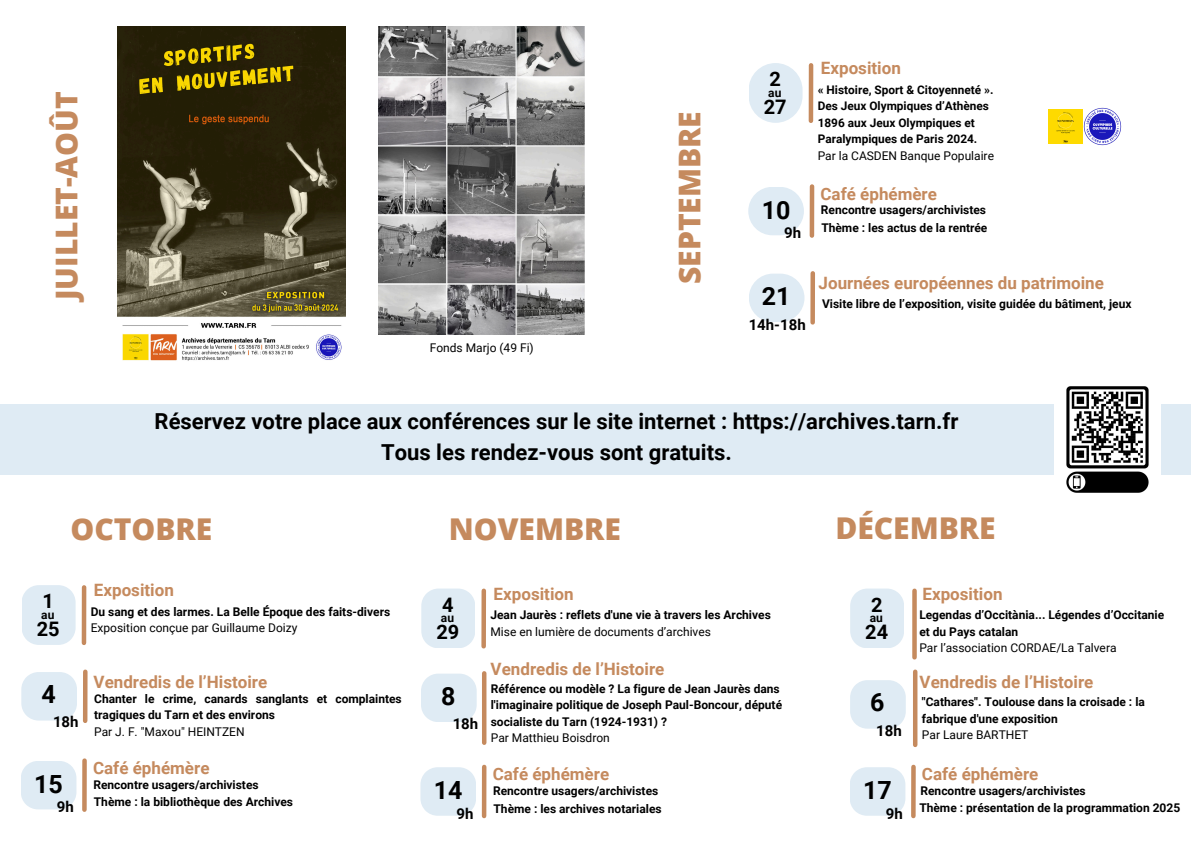
<style>
.page{position:relative;width:1191px;height:843px;background:#fff}
.page>*{position:absolute;margin:0;border:0;box-sizing:border-box;transform-origin:0 0}
.t1{font:800 30px "Open Sans";color:#c58a5e}
.t2{font:700 25px "Roboto";color:#000}
.t3{font:700 22px/30.8px "Roboto";color:#000;text-align:center}
.t4{font:700 20px/27.8px "Roboto";color:#000}
.t5{font:700 17px "Roboto";color:#c58a5e}
.t6{font:700 15px "Roboto";color:#000}
.t7{font:700 12px/16.5px "Roboto";color:#000}
.t8{font:12px "Roboto";color:#000}
.t9{font:700 11.8px/16.5px "Roboto";color:#000}
</style>
<div class="page">
<div style="left:0;top:404px;width:1190px;height:70px;background:#dfebf4"></div>
<svg style="left:21px;top:761px;width:55px;height:48px;background:#e1ecf4"></svg>
<div style="left:82px;top:760px;width:5px;height:49px;background:#c58a5e"></div>
<svg style="left:21px;top:672px;width:56px;height:48px;background:#e2ecf5"></svg>
<hr style="left:83px;top:671px;width:4px;height:49px;background:#c58a5e">
<svg style="left:22px;top:585px;width:54px;height:59px;background:#e1ecf4"></svg>
<hr style="left:82px;top:587px;width:4px;height:55px;background:#c58a5e">
<svg style="left:420px;top:767px;width:56px;height:48px;background:#e2ecf5"></svg>
<hr style="left:482px;top:766px;width:4px;height:49px;background:#c58a5e">
<svg style="left:421px;top:673px;width:55px;height:48px;background:#e1ecf4"></svg>
<hr style="left:482px;top:673px;width:4px;height:69px;background:#c58a5e">
<svg style="left:421px;top:588px;width:54px;height:60px;background:#e1ecf4"></svg>
<div style="left:481px;top:590px;width:5px;height:56px;background:#c58a5e"></div>
<svg style="left:850px;top:767px;width:55px;height:48px;background:#e1ecf4"></svg>
<svg style="left:911px;top:766px;width:4px;height:49px"></svg>
<svg style="left:850px;top:680px;width:55px;height:48px;background:#e1ecf4"></svg>
<div style="left:912px;top:671px;width:5px;height:73px;background:#c58a5e"></div>
<svg style="left:850px;top:588px;width:54px;height:60px;background:#e1ecf4"></svg>
<svg style="left:912px;top:590px;width:4px;height:67px"></svg>
<div style="left:748px;top:273px;width:56px;height:49px;background:#dfebf4;border-radius:24px"></div>
<div style="left:810px;top:273px;width:5px;height:49px;background:#c58a5e"></div>
<div style="left:748px;top:187px;width:55px;height:48px;background:#dfebf4;border-radius:24px"></div>
<div style="left:809px;top:186px;width:5px;height:49px;background:#c58a5e"></div>
<div style="left:748px;top:63px;width:54px;height:60px;background:#dfebf4;border-radius:27px"></div>
<div style="left:808px;top:65px;width:5px;height:56px;background:#c58a5e"></div>
<img style="left:1048px;top:109px;width:31px;height:35px">
<img style="left:1079px;top:107px;width:43px;height:39px">
<img style="left:117px;top:26px;width:228px;height:335px">
<img style="left:378px;top:26px;width:206px;height:309px">
<img style="left:1054px;top:386px;width:105px;height:106px">
<p class="t1" style="left:45px;top:300px;width:210px;rotate:-90deg">JUILLET-AOÛT</p>
<h4 class="t8" style="left:430px;top:341px;width:105px">Fonds Marjo (49 Fi)</h4>
<h5 class="t1" style="left:668px;top:284px;width:174px;rotate:-90deg">SEPTEMBRE</h5>
<h2 class="t4" style="left:763px;top:65px;width:24px">2<br>27</h2>
<p class="t7" style="left:768px;top:84px;width:15px">au</p>
<p class="t2" style="left:761px;top:195px;width:30px">10</p>
<h4 class="t6" style="left:784px;top:224px;width:18px">9h</h4>
<p class="t5" style="left:820px;top:59px;width:81px">Exposition</p>
<p class="t9" style="left:817px;top:81px;width:177px">« Histoire, Sport &amp; Citoyenneté ».<br>Des Jeux Olympiques d’Athènes<br>1896 aux Jeux Olympiques et<br>Paralympiques de Paris 2024.</p>
<p class="t8" style="left:817px;top:148px;width:178px">Par la CASDEN Banque Populaire</p>
<h3 class="t5" style="left:820px;top:184px;width:118px">Café éphémère</h3>
<h5 class="t7" style="left:820px;top:202px;width:167px">Rencontre usagers/archivistes</h5>
<h5 class="t7" style="left:821px;top:220px;width:167px">Thème : les actus de la rentrée</h5>
<p class="t2" style="left:761px;top:281px;width:30px">21</p>
<h3 class="t6" style="left:748px;top:315px;width:58px">14h-18h</h3>
<h4 class="t5" style="left:818px;top:273px;width:287px">Journées européennes du patrimoine</h4>
<p class="t7" style="left:822px;top:295px;width:311px">Visite libre de l’exposition, visite guidée du bâtiment, jeux</p>
<h5 class="t3" style="left:155px;top:405px;width:805px">Réservez votre place aux conférences sur le site internet : https://archives.tarn.fr<br>Tous les rendez-vous sont gratuits.</h5>
<p class="t1" style="left:70px;top:507px;width:143px">OCTOBRE</p>
<p class="t1" style="left:449px;top:507px;width:173px">NOVEMBRE</p>
<h3 class="t1" style="left:835px;top:507px;width:162px">DÉCEMBRE</h3>
<p class="t4" style="left:37px;top:587px;width:24px">1<br>25</p>
<p class="t7" style="left:41px;top:606px;width:15px">au</p>
<p class="t5" style="left:94px;top:580px;width:81px">Exposition</p>
<h4 class="t7" style="left:91px;top:603px;width:301px">Du sang et des larmes. La Belle Époque des faits-divers</h4>
<h3 class="t8" style="left:91px;top:620px;width:208px">Exposition conçue par Guillaume Doizy</h3>
<h1 class="t4" style="left:436px;top:590px;width:24px">4<br>29</h1>
<h2 class="t7" style="left:441px;top:609px;width:15px">au</h2>
<h5 class="t5" style="left:493px;top:584px;width:81px">Exposition</h5>
<h3 class="t7" style="left:490px;top:606px;width:282px">Jean Jaurès : reflets d'une vie à travers les Archives</h3>
<p class="t8" style="left:490px;top:624px;width:222px">Mise en lumière de documents d’archives</p>
<p class="t4" style="left:865px;top:590px;width:24px">2<br>24</p>
<h4 class="t7" style="left:869px;top:609px;width:15px">au</h4>
<h3 class="t5" style="left:922px;top:584px;width:81px">Exposition</h3>
<h5 class="t7" style="left:919px;top:606px;width:246px">Legendas d’Occitània... Légendes d’Occitanie</h5>
<h5 class="t7" style="left:919px;top:623px;width:100px">et du Pays catalan</h5>
<p class="t8" style="left:919px;top:640px;width:199px">Par l’association CORDAE/La Talvera</p>
<h2 class="t5" style="left:94px;top:671px;width:175px">Vendredis de l’Histoire</h2>
<h3 class="t2" style="left:41px;top:679px;width:16px">4</h3>
<p class="t7" style="left:94px;top:690px;width:309px">Chanter le crime, canards sanglants et complaintes tragiques du Tarn et des environs</p>
<p class="t8" style="left:94px;top:724px;width:152px">Par J. F. "Maxou" HEINTZEN</p>
<h5 class="t6" style="left:53px;top:712px;width:27px">18h</h5>
<h1 class="t2" style="left:34px;top:769px;width:30px">15</h1>
<p class="t6" style="left:57px;top:798px;width:18px">9h</p>
<p class="t5" style="left:93px;top:757px;width:118px">Café éphémère</p>
<p class="t7" style="left:93px;top:776px;width:167px">Rencontre usagers/archivistes</p>
<h1 class="t7" style="left:94px;top:793px;width:201px">Thème : la bibliothèque des Archives</h1>
<h5 class="t5" style="left:490px;top:659px;width:175px">Vendredis de l’Histoire</h5>
<h2 class="t2" style="left:441px;top:681px;width:16px">8</h2>
<h1 class="t7" style="left:490px;top:680px;width:293px">Référence ou modèle ? La figure de Jean Jaurès dans l'imaginaire politique de Joseph Paul-Boncour, député socialiste du Tarn (1924-1931) ?</h1>
<h1 class="t8" style="left:490px;top:731px;width:121px">Par Matthieu Boisdron</h1>
<p class="t6" style="left:452px;top:714px;width:27px">18h</p>
<h5 class="t2" style="left:434px;top:775px;width:30px">14</h5>
<h5 class="t6" style="left:456px;top:804px;width:18px">9h</h5>
<p class="t5" style="left:492px;top:764px;width:118px">Café éphémère</p>
<h4 class="t7" style="left:493px;top:782px;width:167px">Rencontre usagers/archivistes</h4>
<h3 class="t7" style="left:493px;top:799px;width:170px">Thème : les archives notariales</h3>
<p class="t5" style="left:919px;top:672px;width:175px">Vendredis de l’Histoire</p>
<h4 class="t2" style="left:870px;top:687px;width:16px">6</h4>
<h3 class="t7" style="left:921px;top:693px;width:224px">"Cathares". Toulouse dans la croisade : la</h3>
<p class="t7" style="left:921px;top:710px;width:137px">fabrique d'une exposition</p>
<p class="t8" style="left:921px;top:728px;width:108px">Par Laure BARTHET</p>
<p class="t6" style="left:876px;top:721px;width:27px">18h</p>
<p class="t2" style="left:863px;top:775px;width:30px">17</p>
<h2 class="t6" style="left:885px;top:804px;width:18px">9h</h2>
<h5 class="t5" style="left:921px;top:764px;width:118px">Café éphémère</h5>
<h3 class="t7" style="left:920px;top:782px;width:167px">Rencontre usagers/archivistes</h3>
<p class="t7" style="left:919px;top:799px;width:262px">Thème : présentation de la programmation 2025</p>
</div>
